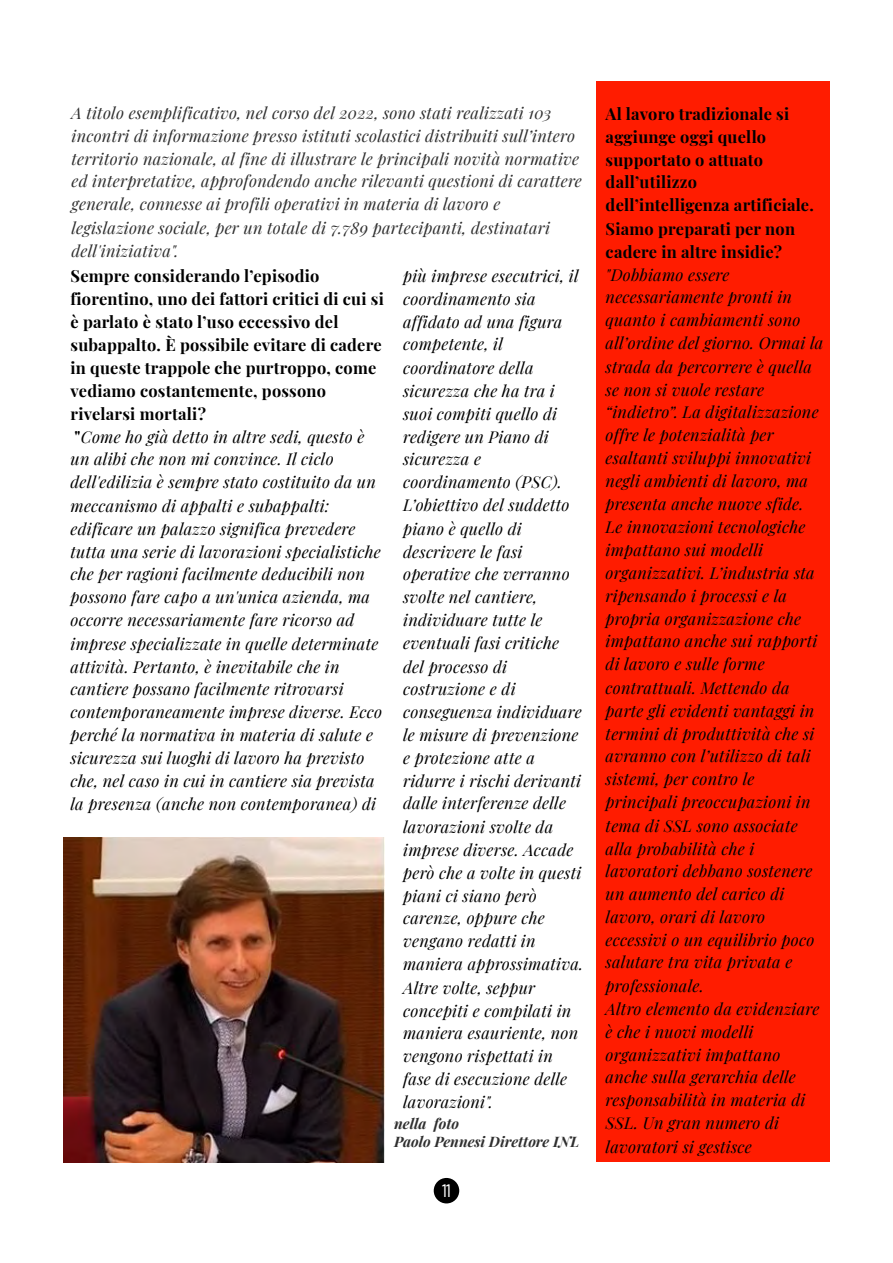
<style>
.page{position:relative;width:893px;height:1263px;background:#fff}
.page>*{position:absolute;margin:0;border:0;box-sizing:border-box;transform-origin:0 0}
.t1{font:18px "Barlow Condensed";color:#fff}
.t2{font:italic 16.35px/23px "Playfair Display";letter-spacing:.015em;color:#000}
.t3{font:italic 16.35px/23px "Playfair Display";letter-spacing:.015em;color:#2f2f2f}
.t4{font:700 16.35px/23px "Playfair Display";letter-spacing:.015em;color:#000}
.t5{font:italic 700 14.4px/17.4px "Playfair Display";color:#2f2f2f}
.s1{font-weight:700;font-style:normal}
</style>
<div class="page">
<div style="left:596px;top:81px;width:233px;height:1081px;background:#ff1c00"></div>
<img style="left:64px;top:837px;width:321px;height:325px">
<div style="left:434px;top:1178px;width:25px;height:25px;background:#000;border-radius:50%"></div>
<p class="t3" style="left:71px;top:100px;width:512px">A titolo esemplificativo, nel corso del 2022, sono stati realizzati 103 incontri di informazione presso istituti scolastici distribuiti sull’intero territorio nazionale, al fine di illustrare le principali novità normative ed interpretative, approfondendo anche rilevanti questioni di carattere generale, connesse ai profili operativi in materia di lavoro e legislazione sociale, per un totale di 7.789 partecipanti, destinatari dell'iniziativa".</p>
<p class="t4" style="left:606px;top:101px;width:210px">Al lavoro tradizionale si aggiunge oggi quello supportato o attuato dall’utilizzo dell’intelligenza artificiale.<br>Siamo preparati per non cadere in altre insidie?</p>
<p class="t2" style="left:606px;top:262px;width:219px">"Dobbiamo essere necessariamente pronti in quanto i cambiamenti sono all’ordine del giorno. Ormai la strada da percorrere è quella se non si vuole restare “indietro”. La digitalizzazione offre le potenzialità per esaltanti sviluppi innovativi negli ambienti di lavoro, ma presenta anche nuove sfide.<br>Le innovazioni tecnologiche impattano sui modelli organizzativi. L’industria sta ripensando i processi e la propria organizzazione che impattano anche sui rapporti di lavoro e sulle forme contrattuali. Mettendo da parte gli evidenti vantaggi in termini di produttività che si avranno con l’utilizzo di tali sistemi, per contro le principali preoccupazioni in tema di SSL sono associate alla probabilità che i lavoratori debbano sostenere un aumento del carico di lavoro, orari di lavoro eccessivi o un equilibrio poco salutare tra vita privata e professionale.<br>Altro elemento da evidenziare è che i nuovi modelli organizzativi impattano anche sulla gerarchia delle responsabilità in materia di<br>SSL. Un gran numero di lavoratori si gestisce</p>
<p class="t2" style="left:403px;top:263px;width:182px">più imprese esecutrici, il coordinamento sia affidato ad una figura competente, il coordinatore della sicurezza che ha tra i suoi compiti quello di redigere un Piano di sicurezza e coordinamento (PSC).<br>L’obiettivo del suddetto piano è quello di descrivere le fasi operative che verranno svolte nel cantiere, individuare tutte le eventuali fasi critiche del processo di costruzione e di conseguenza individuare le misure di prevenzione e protezione atte a ridurre i rischi derivanti dalle interferenze delle lavorazioni svolte da imprese diverse. Accade però che a volte in questi piani ci siano però carenze, oppure che vengano redatti in maniera approssimativa.<br>Altre volte, seppur concepiti e compilati in maniera esauriente, non vengono rispettati in fase di esecuzione delle lavorazioni".</p>
<p class="t2" style="left:71px;top:263px;width:315px"><span class="s1">Sempre considerando l’episodio fiorentino, uno dei fattori critici di cui si è parlato è stato l’uso eccessivo del subappalto. È possibile evitare di cadere in queste trappole che purtroppo, come vediamo costantemente, possono rivelarsi mortali?<br>"</span>Come ho già detto in altre sedi, questo è<br>un alibi che non mi convince. Il ciclo dell'edilizia è sempre stato costituito da un meccanismo di appalti e subappalti: edificare un palazzo significa prevedere tutta una serie di lavorazioni specialistiche che per ragioni facilmente deducibili non possono fare capo a un'unica azienda, ma occorre necessariamente fare ricorso ad imprese specializzate in quelle determinate attività. Pertanto, è inevitabile che in cantiere possano facilmente ritrovarsi contemporaneamente imprese diverse. Ecco perché la normativa in materia di salute e sicurezza sui luoghi di lavoro ha previsto che, nel caso in cui in cantiere sia prevista la presenza (anche non contemporanea) di</p>
<p class="t5" style="left:394px;top:1114px;width:187px">nella foto<br>Paolo Pennesi Direttore INL</p>
<p class="t1" style="left:442px;top:1178px;width:10px">11</p>
</div>
